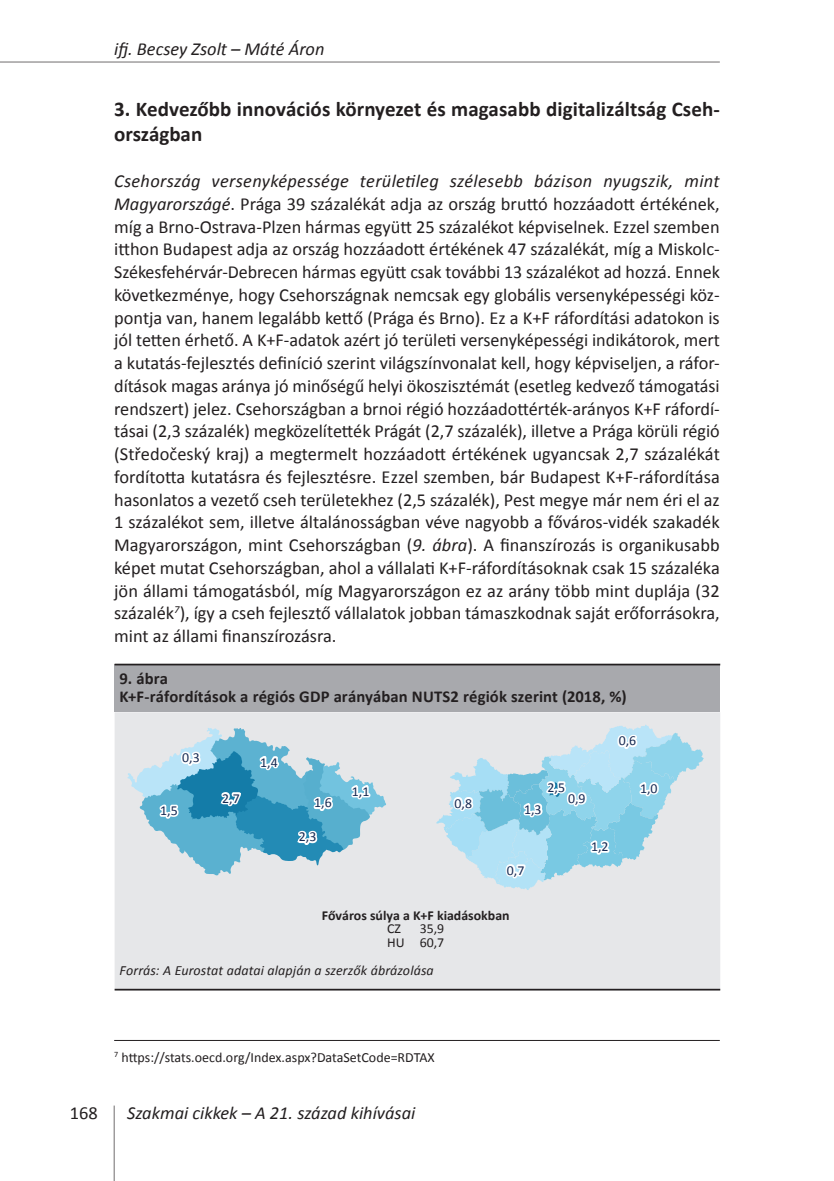
<style>
.page{position:relative;width:834px;height:1181px;background:#fff}
.page>*{position:absolute;margin:0;border:0;box-sizing:border-box;transform-origin:0 0}
.t1{font:700 21px/24.5px "Calibri";letter-spacing:.005em;color:#231f20}
.t2{font:18.38px/22.8px "Calibri";color:#231f20;text-align:justify}
.t3{font:italic 18.38px "Calibri";color:#231f20}
.t4{font:700 16.62px/18.4px "Calibri";letter-spacing:.01em;color:#231f20}
.t5{font:14px "Calibri";color:#231f20}
.t6{font:italic 14px "Calibri";letter-spacing:.01em;color:#231f20}
.t7{font:13.65px "Calibri";color:#172b54}
.t8{font:700 13.65px "Calibri";color:#231f20}
.t9{font:13.65px/13.7px "Calibri";color:#231f20;text-align:right}
.s1{font-style:italic}
</style>
<div class="page">
<hr style="left:0;top:62px;width:719px;height:1px;background:#231f20">
<hr style="left:114px;top:1105px;width:1px;height:76px;background:#231f20">
<hr style="left:114px;top:1040px;width:605px;height:1px;background:#231f20">
<div style="left:115px;top:664px;width:605px;height:48px;background:#a8a9ad"></div>
<div style="left:115px;top:712px;width:605px;height:276px;background:#e6e7e9"></div>
<hr style="left:115px;top:663px;width:605px;height:2px;background:#231f20">
<hr style="left:115px;top:988px;width:605px;height:2px;background:#231f20">
<svg style="left:436px;top:724px;width:267px;height:167px;background:#bbdeeb"></svg>
<svg style="left:127px;top:727px;width:259px;height:148px;background:#95c5d8"></svg>
<p class="t3" style="left:114px;top:36px;width:212px">ifj. Becsey Zsolt – Máté Áron</p>
<p class="t1" style="left:114px;top:97px;width:607px">3. Kedvezőbb innovációs környezet és magasabb digitalizáltság Cseh&shy;országban</p>
<p class="t2" style="left:114px;top:170px;width:607px"><span class="s1">Csehország versenyképessége területileg szélesebb bázison nyugszik, mint Magyarországé</span>. Prága 39 százalékát adja az ország bruttó hozzáadott értékének, míg a Brno-Ostrava-Plzen hármas együtt 25 százalékot képviselnek. Ezzel szemben itthon Budapest adja az ország hozzáadott értékének 47 százalékát, míg a Miskolc-Székesfehérvár-Debrecen hármas együtt csak további 13 százalékot ad hozzá. Ennek következménye, hogy Csehországnak nemcsak egy globális versenyképességi köz&shy;pontja van, hanem legalább kettő (Prága és Brno). Ez a K+F ráfordítási adatokon is jól tetten érhető. A K+F-adatok azért jó területi versenyképességi indikátorok, mert a kutatás-fejlesztés definíció szerint világszínvonalat kell, hogy képviseljen, a ráfor&shy;dítások magas aránya jó minőségű helyi ökoszisztémát (esetleg kedvező támogatási rendszert) jelez. Csehországban a brnoi régió hozzáadottérték-arányos K+F ráfordí&shy;tásai (2,3 százalék) megközelítették Prágát (2,7 százalék), illetve a Prága körüli régió (Středočeský kraj) a megtermelt hozzáadott értékének ugyancsak 2,7 százalékát fordította kutatásra és fejlesztésre. Ezzel szemben, bár Budapest K+F-ráfordítása hasonlatos a vezető cseh területekhez (2,5 százalék), Pest megye már nem éri el az 1 százalékot sem, illetve általánosságban véve nagyobb a főváros-vidék szakadék Magyarországon, mint Csehországban (<span class="s1">9. ábra</span>). A finanszírozás is organikusabb képet mutat Csehországban, ahol a vállalati K+F-ráfordításoknak csak 15 százaléka jön állami támogatásból, míg Magyarországon ez az arány több mint duplája (32 százalék<sup>7</sup>), így a cseh fejlesztő vállalatok jobban támaszkodnak saját erőforrásokra, mint az állami finanszírozásra.</p>
<p class="t4" style="left:119px;top:669px;width:508px">9. ábra<br>K+F-ráfordítások a régiós GDP arányában NUTS2 régiók szerint (2018, %)</p>
<p class="t7" style="left:182px;top:749px;width:19px">0,3</p>
<p class="t7" style="left:160px;top:802px;width:19px">1,5</p>
<p class="t7" style="left:222px;top:789px;width:19px">2,7</p>
<p class="t7" style="left:260px;top:753px;width:19px">1,4</p>
<p class="t7" style="left:314px;top:794px;width:19px">1,6</p>
<p class="t7" style="left:299px;top:828px;width:19px">2,3</p>
<p class="t7" style="left:352px;top:782px;width:19px">1,1</p>
<p class="t7" style="left:454px;top:794px;width:19px">0,8</p>
<p class="t7" style="left:618px;top:732px;width:19px">0,6</p>
<p class="t7" style="left:547px;top:778px;width:19px">2,5</p>
<p class="t7" style="left:568px;top:789px;width:19px">0,9</p>
<p class="t7" style="left:524px;top:800px;width:19px">1,3</p>
<p class="t7" style="left:507px;top:861px;width:19px">0,7</p>
<p class="t7" style="left:591px;top:838px;width:19px">1,2</p>
<p class="t7" style="left:640px;top:779px;width:19px">1,0</p>
<p class="t8" style="left:322px;top:906px;width:189px">Főváros súlya a K+F kiadásokban</p>
<p class="t9" style="left:387px;top:922px;width:15px">CZ</p>
<p class="t9" style="left:387px;top:922px;width:59px">35,9<br>HU 60,7</p>
<p class="t6" style="left:119px;top:961px;width:315px">Forrás: A Eurostat adatai alapján a szerzők ábrázolása</p>
<p class="t5" style="left:114px;top:1048px;width:322px"><sup>7</sup> https://stats.oecd.org/Index.aspx?DataSetCode=RDTAX</p>
<p class="t2" style="left:70px;top:1102px;width:29px">168</p>
<p class="t3" style="left:127px;top:1100px;width:290px">Szakmai cikkek – A 21. század kihívásai</p>
</div>
